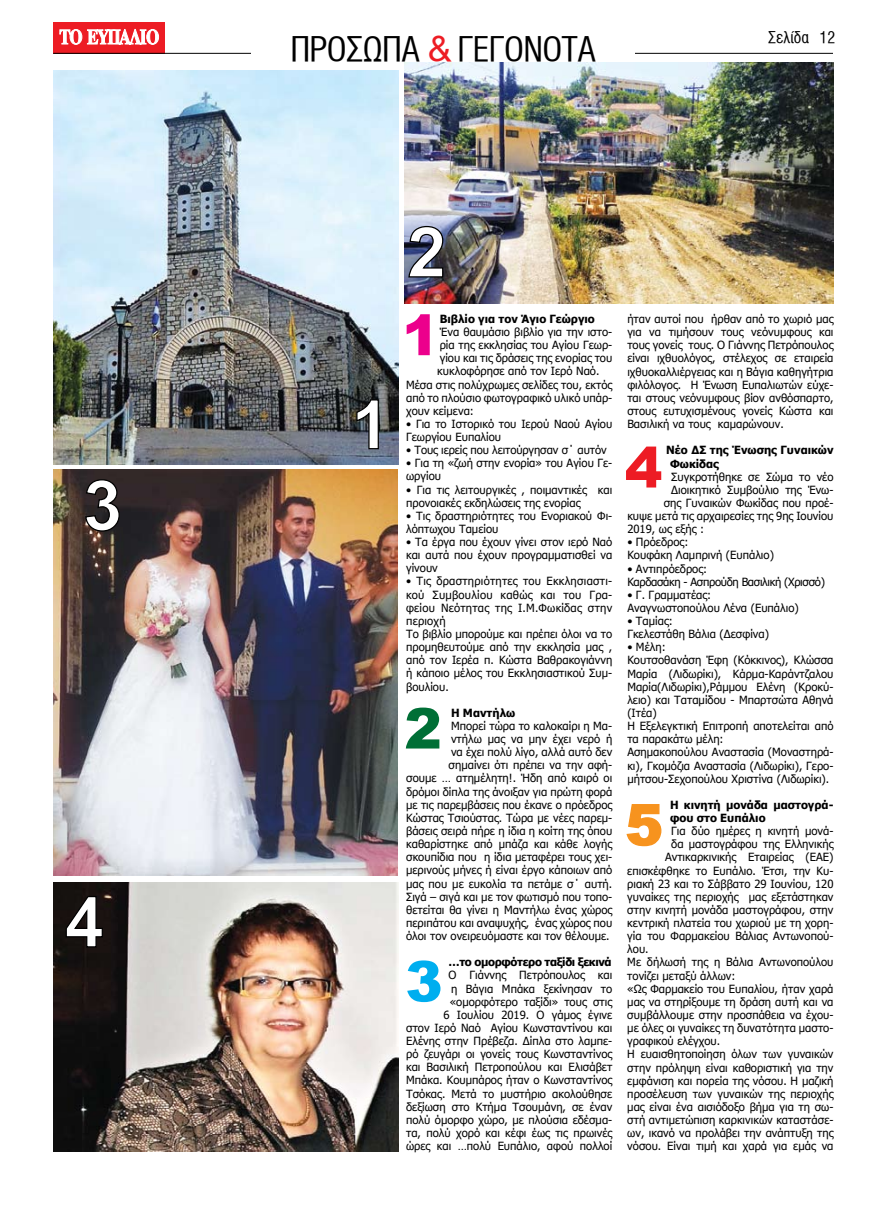
<style>
.page{position:relative;width:869px;height:1205px;background:#fff}
.page>*{position:absolute;margin:0;border:0;box-sizing:border-box;transform-origin:0 0}
.t1{font:34px "UB Helvetica Cond";letter-spacing:-.02em;color:#000}
.t2{font:16.25px "UB Helvetica Cond";color:#000}
.t3{font:11.25px/13.1px "Tahoma";color:#000}
.t4{font:700 11.25px/13.1px "Tahoma";color:#000}
.t5{font:11.25px/13.1px "Tahoma";letter-spacing:-.03em;color:#000}
.t6{font:700 11.25px "Tahoma";letter-spacing:-.03em;color:#000}
.s1{font-family:"UB Helvetica";color:#ed1c24}
</style>
<div class="page">
<div style="left:53px;top:22px;width:112px;height:31px;background:#ed1c24"></div>
<svg style="left:60px;top:29px;width:99px;height:16px"></svg>
<hr style="left:53px;top:53px;width:815px;height:1px;background:#000">
<div style="left:833px;top:51px;width:35px;height:7px;background:#fff"></div>
<div style="left:251px;top:24px;width:383px;height:38px;background:#fff"></div>
<img style="left:53px;top:882px;width:345px;height:270px">
<img style="left:53px;top:469px;width:344px;height:406px">
<img style="left:53px;top:71px;width:345px;height:393px">
<img style="left:404px;top:62px;width:429px;height:242px">
<svg style="left:406px;top:707px;width:33px;height:41px"></svg>
<svg style="left:407px;top:960px;width:33px;height:42px"></svg>
<svg style="left:626px;top:446px;width:35px;height:41px"></svg>
<svg style="left:406px;top:314px;width:23px;height:41px"></svg>
<svg style="left:626px;top:804px;width:35px;height:43px"></svg>
<svg style="left:84px;top:478px;width:36px;height:54px"></svg>
<svg style="left:65px;top:895px;width:38px;height:53px"></svg>
<svg style="left:355px;top:399px;width:24px;height:51px"></svg>
<svg style="left:407px;top:225px;width:37px;height:53px"></svg>
<h1 class="t1" style="left:290px;top:30px;width:307px">ΠΡΟΣΩΠΑ <span class="s1">&amp;</span> ΓΕΓΟΝΟΤΑ</h1>
<h2 class="t2" style="left:767px;top:29px;width:68px">Σελίδα 12</h2>
<p class="t4" style="left:439px;top:313px;width:156px">Βιβλίο για τον Άγιο Γεώργιο</p>
<p class="t3" style="left:439px;top:326px;width:174px">Ένα θαυμάσιο βιβλίο για την ιστο-</p>
<p class="t3" style="left:439px;top:339px;width:174px">ρία της εκκλησίας του Αγίου Γεωρ-</p>
<p class="t3" style="left:439px;top:352px;width:174px">γίου και τις δράσεις της ενορίας του</p>
<p class="t3" style="left:437px;top:365px;width:164px">κυκλοφόρησε από τον Ιερό Ναό.</p>
<p class="t3" style="left:406px;top:378px;width:207px">Μέσα στις πολύχρωμες σελίδες του, εκτός</p>
<p class="t3" style="left:406px;top:392px;width:207px">από το πλούσιο φωτογραφικό υλικό υπάρ-</p>
<p class="t3" style="left:406px;top:405px;width:69px">χουν κείμενα:</p>
<p class="t3" style="left:406px;top:418px;width:208px">• Για το Ιστορικό του Ιερού Ναού Αγίου<br>Γεωργίου Ευπαλίου</p>
<p class="t3" style="left:406px;top:444px;width:202px">• Τους ιερείς που λειτούργησαν σ΄ αυτόν</p>
<p class="t3" style="left:406px;top:457px;width:207px">• Για τη «ζωή στην ενορία» του Αγίου Γε&shy;ωργίου</p>
<p class="t3" style="left:406px;top:483px;width:207px">• Για τις λειτουργικές , ποιμαντικές και προνοιακές εκδηλώσεις της ενορίας</p>
<p class="t3" style="left:406px;top:510px;width:207px">• Τις δραστηριότητες του Ενοριακού Φι&shy;λόπτωχου Ταμείου</p>
<p class="t3" style="left:406px;top:536px;width:207px;text-align:justify">• Τα έργα που έχουν γίνει στον ιερό Ναό και αυτά που έχουν προγραμματισθεί να γίνουν</p>
<p class="t3" style="left:406px;top:575px;width:208px">• Τις δραστηριότητες του Εκκλησιαστι&shy;κού Συμβουλίου καθώς και του Γρα&shy;φείου Νεότητας της Ι.Μ.Φωκίδας στην περιοχή<br>Το βιβλίο μπορούμε και πρέπει όλοι να το προμηθευτούμε από την εκκλησία μας , από τον Ιερέα π. Κώστα Βαθρακογιάννη ή κάποιο μέλος του Εκκλησιαστικού Συμ&shy;βουλίου.</p>
<p class="t4" style="left:451px;top:706px;width:66px">Η Μαντήλω</p>
<p class="t3" style="left:406px;top:720px;width:207px;text-align:right">Μπορεί τώρα το καλοκαίρι η Μα-<br>ντήλω μας να μην έχει νερό ή<br>να έχει πολύ λίγο, αλλά αυτό δεν<br>σημαίνει ότι πρέπει να την αφή-<br>σουμε … ατημέλητη!. Ήδη από καιρό οι δρόμοι δίπλα της άνοιξαν για πρώτη φορά με τις παρεμβάσεις που έκανε ο πρόεδρος Κώστας Τσιούστας. Τώρα με νέες παρεμ&shy;βάσεις σειρά πήρε η ίδια η κοίτη της όπου καθαρίστηκε από μπάζα και κάθε λογής σκουπίδια που η ίδια μεταφέρει τους χει&shy;μερινούς μήνες ή είναι έργο κάποιων από μας που με ευκολία τα πετάμε σ΄ αυτή.<br>Σιγά – σιγά και με τον φωτισμό που τοπο&shy;θετείται θα γίνει η Μαντήλω ένας χώρος περιπάτου και αναψυχής, ένας χώρος που όλοι τον ονειρευόμαστε και τον θέλουμε.</p>
<p class="t6" style="left:448px;top:954px;width:165px">…το ομορφότερο ταξίδι ξεκινά</p>
<p class="t3" style="left:406px;top:969px;width:208px;text-align:right">Ο Γιάννης Πετρόπουλος και<br>η Βάγια Μπάκα ξεκίνησαν το «ομορφότερο ταξίδι» τους στις<br>6 Ιουλίου 2019. Ο γάμος έγινε<br>στον Ιερό Ναό Αγίου Κωνσταντίνου και Ελένης στην Πρέβεζα. Δίπλα στο λαμπε&shy;ρό ζευγάρι οι γονείς τους Κωνσταντίνος και Βασιλική Πετροπούλου και Ελισάβετ Μπάκα. Κουμπάρος ήταν ο Κωνσταντίνος Τσόκας. Μετά το μυστήριο ακολούθησε δεξίωση στο Κτήμα Τσουμάνη, σε έναν πολύ όμορφο χώρο, με πλούσια εδέσμα&shy;τα, πολύ χορό και κέφι έως τις πρωινές ώρες και …πολύ Ευπάλιο, αφού πολλοί</p>
<p class="t3" style="left:627px;top:313px;width:208px;text-align:justify">ήταν αυτοί που ήρθαν από το χωριό μας για να τιμήσουν τους νεόνυμφους και τους γονείς τους. Ο Γιάννης Πετρόπουλος είναι ιχθυολόγος, στέλεχος σε εταιρεία ιχθυοκαλλιέργειας και η Βάγια καθηγήτρια φιλόλογος. Η Ένωση Ευπαλιωτών εύχε&shy;ται στους νεόνυμφους βίον ανθόσπαρτο, στους ευτυχισμένους γονείς Κώστα και Βασιλική να τους καμαρώνουν.</p>
<p class="t4" style="left:669px;top:444px;width:165px;text-indent:-4px">Νέο ΔΣ της Ένωσης Γυναικών<br>Φωκίδας</p>
<p class="t3" style="left:671px;top:471px;width:164px">Συγκροτήθηκε σε Σώμα το νέο</p>
<p class="t3" style="left:671px;top:484px;width:164px">Διοικητικό Συμβούλιο της Ένω-</p>
<p class="t3" style="left:663px;top:497px;width:171px">σης Γυναικών Φωκίδας που προέ-</p>
<p class="t3" style="left:627px;top:510px;width:207px">κυψε μετά τις αρχαιρεσίες της 9ης Ιουνίου</p>
<p class="t3" style="left:627px;top:523px;width:78px">2019, ως εξής :</p>
<p class="t3" style="left:627px;top:536px;width:148px">• Πρόεδρος:<br>Κουφάκη Λαμπρινή (Ευπάλιο)</p>
<p class="t5" style="left:627px;top:562px;width:199px">• Αντιπρόεδρος:<br>Καρδασάκη - Ασπρούδη Βασιλική (Χρισσό)</p>
<p class="t3" style="left:627px;top:589px;width:173px">• Γ. Γραμματέας:<br>Αναγνωστοπούλου Λένα (Ευπάλιο)</p>
<p class="t3" style="left:627px;top:615px;width:143px">• Ταμίας:<br>Γκελεστάθη Βάλια (Δεσφίνα)</p>
<p class="t3" style="left:627px;top:641px;width:208px">• Μέλη:<br>Κουτσοθανάση Έφη (Κόκκινος), Κλώσσα<br>Μαρία (Λιδωρίκι), Κάρμα-Καράντζαλου<br>Μαρία(Λιδωρίκι),Ράμμου Ελένη (Κροκύ&shy;λειο) και Ταταμίδου - Μπαρτσώτα Αθηνά (Ιτέα)<br>Η Εξελεγκτική Επιτροπή αποτελείται από τα παρακάτω μέλη:<br>Ασημακοπούλου Αναστασία (Μοναστηρά&shy;κι), Γκομόζια Αναστασία (Λιδωρίκι), Γερο&shy;μήτσου-Σεχοπούλου Χριστίνα (Λιδωρίκι).</p>
<p class="t4" style="left:669px;top:799px;width:165px">Η κινητή μονάδα μαστογρά&shy;φου στο Ευπάλιο</p>
<p class="t3" style="left:671px;top:825px;width:164px">Για δύο ημέρες η κινητή μονά-</p>
<p class="t3" style="left:671px;top:838px;width:164px">δα μαστογράφου της Ελληνικής</p>
<p class="t3" style="left:664px;top:851px;width:170px">Αντικαρκινικής Εταιρείας (ΕΑΕ)</p>
<p class="t3" style="left:627px;top:864px;width:207px">επισκέφθηκε το Ευπάλιο. Έτσι, την Κυ-</p>
<p class="t3" style="left:627px;top:877px;width:207px">ριακή 23 και το Σάββατο 29 Ιουνίου, 120</p>
<p class="t3" style="left:627px;top:891px;width:207px">γυναίκες της περιοχής μας εξετάστηκαν</p>
<p class="t3" style="left:627px;top:904px;width:207px">στην κινητή μονάδα μαστογράφου, στην</p>
<p class="t3" style="left:627px;top:917px;width:207px">κεντρική πλατεία του χωριού με τη χορη-</p>
<p class="t3" style="left:627px;top:930px;width:207px">γία του Φαρμακείου Βάλιας Αντωνοπού-</p>
<p class="t3" style="left:627px;top:943px;width:23px">λου.</p>
<p class="t3" style="left:627px;top:956px;width:207px">Με δήλωσή της η Βάλια Αντωνοπούλου</p>
<p class="t3" style="left:627px;top:969px;width:110px">τονίζει μεταξύ άλλων:</p>
<p class="t3" style="left:627px;top:983px;width:207px">«Ως Φαρμακείο του Ευπαλίου, ήταν χαρά</p>
<p class="t3" style="left:627px;top:996px;width:207px">μας να στηρίξουμε τη δράση αυτή και να</p>
<p class="t3" style="left:627px;top:1009px;width:207px">συμβάλλουμε στην προσπάθεια να έχου-</p>
<p class="t3" style="left:627px;top:1022px;width:207px">με όλες οι γυναίκες τη δυνατότητα μαστο-</p>
<p class="t3" style="left:627px;top:1035px;width:94px">γραφικού ελέγχου.</p>
<p class="t3" style="left:627px;top:1048px;width:207px">Η ευαισθητοποίηση όλων των γυναικών</p>
<p class="t3" style="left:627px;top:1061px;width:207px">στην πρόληψη είναι καθοριστική για την</p>
<p class="t3" style="left:627px;top:1074px;width:207px">εμφάνιση και πορεία της νόσου. Η μαζική</p>
<p class="t3" style="left:627px;top:1088px;width:207px">προσέλευση των γυναικών της περιοχής</p>
<p class="t3" style="left:627px;top:1101px;width:207px">μας είναι ένα αισιόδοξο βήμα για τη σω-</p>
<p class="t3" style="left:627px;top:1114px;width:207px">στή αντιμετώπιση καρκινικών καταστάσε-</p>
<p class="t3" style="left:627px;top:1127px;width:207px">ων, ικανό να προλάβει την ανάπτυξη της</p>
<p class="t3" style="left:627px;top:1140px;width:207px">νόσου. Είναι τιμή και χαρά για εμάς να</p>
</div>
